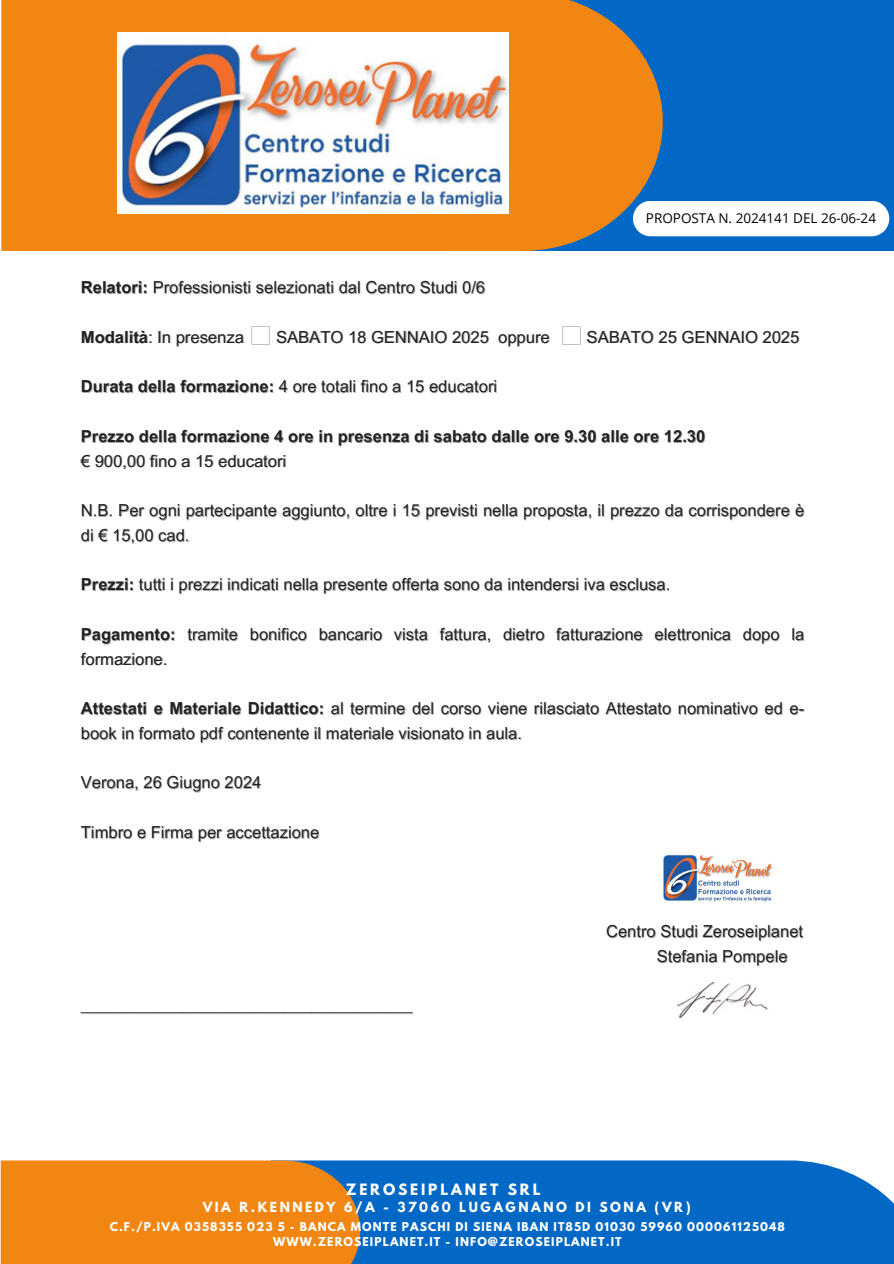
<style>
.page{position:relative;width:894px;height:1264px;background:#fff}
.page>*{position:absolute;margin:0;border:0;box-sizing:border-box;transform-origin:0 0}
.t1{font:16.5px/24.8px "Arial MT Pro";color:#222}
.t2{font:700 16.5px "Arial MT Pro";color:#222}
.t3{font:700 13.8px "League Spartan";letter-spacing:.205em;color:#fff}
.t4{font:13.5px "Open Sans";color:#000}
.t5{font:700 12.3px "League Spartan";letter-spacing:.205em;color:#fff}
.t6{font:700 10.8px "League Spartan";letter-spacing:.1em;color:#fff}
.s1{font-weight:700}
</style>
<div class="page">
<img style="left:677px;top:982px;width:91px;height:37px">
<img style="left:663px;top:855px;width:109px;height:47px">
<div style="left:674px;top:0;width:219px;height:251px;background:#0268c6"></div>
<svg style="left:1px;top:0;width:673px;height:251px;background:#dc8323"></svg>
<img style="left:117px;top:33px;width:391px;height:181px">
<div style="left:366px;top:1160px;width:527px;height:103px;background:#0268c6"></div>
<div style="left:1px;top:1160px;width:365px;height:103px;background:#f18613"></div>
<svg style="left:252px;top:326px;width:18px;height:18px"></svg>
<svg style="left:562px;top:326px;width:18px;height:18px"></svg>
<svg style="left:632px;top:201px;width:257px;height:35px"></svg>
<p class="t4" style="left:645px;top:209px;width:231px">PROPOSTA N. 2024141 DEL 26-06-24</p>
<p class="t1" style="left:81px;top:277px;width:406px"><span class="s1">Relatori:</span> Professionisti selezionati dal Centro Studi 0/6</p>
<p class="t1" style="left:81px;top:326px;width:164px"><span class="s1">Modalità</span>: In presenza</p>
<p class="t1" style="left:276px;top:326px;width:275px">SABATO 18 GENNAIO 2025 oppure</p>
<p class="t1" style="left:586px;top:326px;width:214px">SABATO 25 GENNAIO 2025</p>
<p class="t1" style="left:81px;top:376px;width:417px"><span class="s1">Durata della formazione:</span> 4 ore totali fino a 15 educatori</p>
<p class="t2" style="left:81px;top:430px;width:625px">Prezzo della formazione 4 ore in presenza di sabato dalle ore 9.30 alle ore 12.30</p>
<p class="t1" style="left:81px;top:450px;width:207px">€ 900,00 fino a 15 educatori</p>
<p class="t1" style="left:81px;top:500px;width:724px">N.B. Per ogni partecipante aggiunto, oltre i 15 previsti nella proposta, il prezzo da corrispondere è di € 15,00 cad.</p>
<p class="t1" style="left:81px;top:574px;width:591px"><span class="s1">Prezzi:</span> tutti i prezzi indicati nella presente offerta sono da intendersi iva esclusa.</p>
<p class="t1" style="left:81px;top:623px;width:724px"><span class="s1">Pagamento:</span> tramite bonifico bancario vista fattura, dietro fatturazione elettronica dopo la formazione.</p>
<p class="t1" style="left:81px;top:698px;width:724px"><span class="s1">Attestati e Materiale Didattico:</span> al termine del corso viene rilasciato Attestato nominativo ed e&shy;book in formato pdf contenente il materiale visionato in aula.</p>
<p class="t1" style="left:81px;top:772px;width:182px">Verona, 26 Giugno 2024</p>
<p class="t1" style="left:81px;top:821px;width:240px">Timbro e Firma per accettazione</p>
<p class="t1" style="left:81px;top:995px;width:333px">____________________________________</p>
<p class="t1" style="left:656px;top:920px;width:148px;text-indent:-51px">Centro Studi Zeroseiplanet<br>Stefania Pompele</p>
<h3 class="t3" style="left:346px;top:1182px;width:196px">ZEROSEIPLANET SRL</h3>
<h3 class="t5" style="left:202px;top:1201px;width:489px">VIA R.KENNEDY 6/A - 37060 LUGAGNANO DI SONA (VR)</h3>
<p class="t6" style="left:110px;top:1220px;width:676px">C.F./P.IVA 0358355 023 5 - BANCA MONTE PASCHI DI SIENA IBAN IT85D 01030 59960 000061125048</p>
<p class="t6" style="left:273px;top:1236px;width:350px">WWW.ZEROSEIPLANET.IT - INFO@ZEROSEIPLANET.IT</p>
</div>
